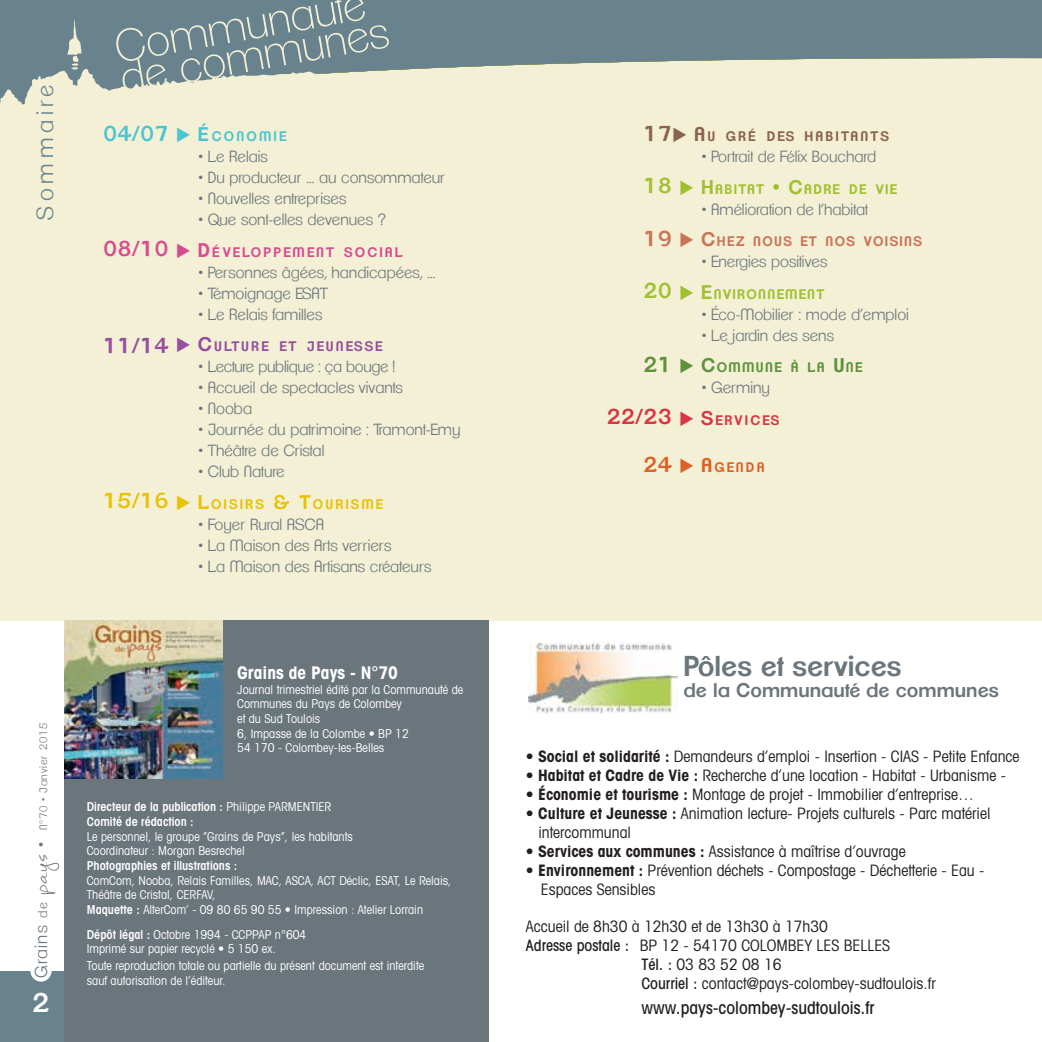
<style>
.page{position:relative;width:1042px;height:1042px;background:#fff}
.page>*{position:absolute;margin:0;border:0;box-sizing:border-box;transform-origin:0 0}
.t1{font:200 43.75px/31.5px "Clemente P Dac";color:#f3f0d5}
.t2{font:42.18px "Mathilde";color:#6b757c}
.t3{font:600 28px "Clemente P Dak";color:#6b757c}
.t4{font:600 26.25px "Clemente P Dak";color:#fff}
.t5{font:300 22.75px "Clemente P Dae";letter-spacing:.21em;color:#68828e}
.t6{font:600 19.25px "Clemente P Dak";color:#6b757c}
.t7{font:500 condensed 17.5px "Avant Garde";color:#231f20}
.t8{font:700 condensed 17.5px "Avant Garde";color:#fff}
.t9{font:300 16.97px "Clemente P Dae";letter-spacing:.08em;color:#6b757c}
.t10{font:condensed 15.75px/18.9px "Avant Garde";color:#231f20}
.t11{font:300 15.75px "Clemente P Dae";color:#6b757c}
.t12{font:300 15.75px "Clemente P Dae";letter-spacing:-.02em;color:#6b757c}
.t13{font:600 13.47px "Clemente P Dak";letter-spacing:.1em;color:#a1c030}
.t14{font:600 13.47px "Clemente P Dak";letter-spacing:.155em;color:#d84b90}
.t15{font:600 13.47px "Clemente P Dak";letter-spacing:.155em;color:#974e9f}
.t16{font:600 13.47px "Clemente P Dak";letter-spacing:.1em;color:#c97357}
.t17{font:600 13.47px "Clemente P Dak";letter-spacing:.155em;color:#e9c204}
.t18{font:600 13.47px "Clemente P Dak";letter-spacing:.155em;color:#8a634f}
.t19{font:600 13.47px "Clemente P Dak";letter-spacing:.1em;color:#5e923c}
.t20{font:600 13.47px "Clemente P Dak";letter-spacing:.155em;color:#4dc4d1}
.t21{font:600 13.47px "Clemente P Dak";letter-spacing:.155em;color:#d83642}
.t22{font:600 13.47px "Clemente P Dak";color:#dc6227}
.t23{font:condensed 12.25px/14.7px "Avant Garde";color:#fff}
.t24{font:600 condensed 12.25px/14.7px "Avant Garde";color:#fff}
.t25{font:300 10.5px "Clemente P Dae";letter-spacing:.08em;color:#6b757c}
.s1{font-size:21px}
.s2{font-size:19.25px}
.s3{font-size:16.97px}
.s4{font-size:12.6px}
.s5{font-weight:400}
.s6{font-weight:600}
.s7{font-weight:700}
.s8{font-weight:500}
</style>
<div class="page">
<div style="left:0;top:971px;width:64px;height:71px;background:#68828e"></div>
<div style="left:30px;top:959px;width:22px;height:22px;background:#fff;border-radius:50%"></div>
<div style="left:0;top:0;width:1042px;height:620px;background:#f3f0d5"></div>
<svg style="left:0;top:0;width:1042px;height:74px;background:#7b9197"></svg>
<img style="left:0;top:19px;width:328px;height:86px">
<div style="left:64px;top:620px;width:425px;height:422px;background:#6b757c"></div>
<img style="left:64px;top:620px;width:158px;height:158px">
<img style="left:528px;top:642px;width:149px;height:72px">
<h3 class="t5" style="left:32px;top:220px;width:137px;rotate:-90deg">Sommaire</h3>
<h1 class="t1" style="left:112px;top:32px;width:273px;rotate:-10deg">Communauté de communes</h1>
<p class="t20" style="left:103px;top:128px;width:185px"><span class="s1">04/07</span> ◆ <span class="s2">É</span>CONOMIE</p>
<p class="t11" style="left:198px;top:148px;width:71px">• Le Relais</p>
<p class="t11" style="left:198px;top:169px;width:248px">• Du producteur ... au consommateur</p>
<p class="t11" style="left:198px;top:190px;width:149px">• Nouvelles entreprises</p>
<p class="t11" style="left:198px;top:211px;width:189px">• Que sont-elles devenues ?</p>
<p class="t14" style="left:103px;top:244px;width:301px"><span class="s1">08/10</span> ◆ <span class="s2">D</span>É VELOPPEMENT SOCIAL</p>
<p class="t11" style="left:198px;top:263px;width:238px">• Personnes âgées, handicapées, ...</p>
<p class="t11" style="left:198px;top:284px;width:131px">• Témoignage ESAT</p>
<p class="t11" style="left:198px;top:305px;width:125px">• Le Relais familles</p>
<p class="t15" style="left:103px;top:338px;width:281px"><span class="s1">11/14</span> ◆ <span class="s2">C</span>ULTURE ET JEUNESSE</p>
<p class="t12" style="left:198px;top:358px;width:198px">• Lecture publique : ça bouge !</p>
<p class="t11" style="left:198px;top:379px;width:206px">• Accueil de spectacles vivants</p>
<p class="t11" style="left:198px;top:400px;width:55px">• Nooba</p>
<p class="t11" style="left:198px;top:421px;width:263px">• Journée du patrimoine : Tramont-Emy</p>
<p class="t11" style="left:198px;top:442px;width:127px">• Théâtre de Cristal</p>
<p class="t11" style="left:198px;top:463px;width:88px">• Club Nature</p>
<p class="t17" style="left:103px;top:496px;width:282px"><span class="s1">15/16</span> ◆ <span class="s2">L</span>OISIRS <span class="s2">&amp; T</span>OURISME</p>
<p class="t11" style="left:198px;top:515px;width:127px">• Foyer Rural ASCA</p>
<p class="t11" style="left:198px;top:536px;width:194px">• La Maison des Arts verriers</p>
<p class="t11" style="left:198px;top:557px;width:234px">• La Maison des Artisans créateurs</p>
<p class="t25" style="left:37px;top:846px;width:126px;rotate:-90deg"><span class="s3">•</span> N°70 • Janvier 2015</p>
<h2 class="t2" style="left:8px;top:895px;width:43px;rotate:-90deg">pays</h2>
<p class="t9" style="left:31px;top:978px;width:77px;rotate:-90deg">Grains <span class="s4">de</span></p>
<h3 class="t4" style="left:32px;top:987px;width:19px">2</h3>
<p class="t8" style="left:237px;top:661px;width:162px">Grains de Pays - N°70</p>
<p class="t23" style="left:237px;top:681px;width:227px">Journal trimestriel édité par la Communauté de<br>Communes du Pays de Colombey<br>et du Sud Toulois<br>6, Impasse de la Colombe • BP 12<br>54 170 - Colombey-les-Belles</p>
<p class="t24" style="left:87px;top:799px;width:246px">Directeur de la publication : <span class="s5">Philippe PARMENTIER<br></span>Comité de rédaction :</p>
<p class="t23" style="left:87px;top:828px;width:268px">Le personnel, le groupe ”Grains de Pays”, les habitants<br>Coordinateur : Morgan Besrechel</p>
<p class="t24" style="left:87px;top:858px;width:152px">Photographies et illustrations :</p>
<p class="t23" style="left:87px;top:872px;width:366px">ComCom, Nooba, Relais Familles, MAC, ASCA, ACT Déclic, ESAT, Le Relais,<br>Théâtre de Cristal, CERFAV,<br><span class="s6">Maquette :</span> AlterCom’ - 09 80 65 90 55 • Impression : Atelier Lorrain</p>
<p class="t23" style="left:87px;top:926px;width:221px"><span class="s6">Dépôt légal :</span> Octobre 1994 - CCPPAP n°604<br>Imprimé sur papier recyclé • 5 150 ex.</p>
<p class="t23" style="left:87px;top:958px;width:339px">Toute reproduction totale ou partielle du présent document est interdite sauf autorisation de l’éditeur.</p>
<p class="t18" style="left:643px;top:128px;width:247px"><span class="s1">17</span>◆ <span class="s2">A</span>U GRÉ DES HABITANTS</p>
<p class="t11" style="left:702px;top:148px;width:176px">• Portrait de Félix Bouchard</p>
<p class="t13" style="left:643px;top:181px;width:256px"><span class="s1">18</span> ◆ <span class="s2">H</span>ABITAT <span class="s2">• C</span>ADRE DE VIE</p>
<p class="t11" style="left:702px;top:200px;width:167px">• Amélioration de l’habitat</p>
<p class="t16" style="left:643px;top:233px;width:280px"><span class="s1">19</span> ◆ <span class="s2">C</span>HEZ NOUS ET NOS VOISINS</p>
<p class="t11" style="left:702px;top:253px;width:127px">• Energies positives</p>
<p class="t13" style="left:643px;top:286px;width:182px"><span class="s1">20</span> ◆ <span class="s2">E</span>NVIRONNEMENT</p>
<p class="t11" style="left:702px;top:305px;width:208px">• éco-Mobilier : mode d’emploi</p>
<p class="t11" style="left:702px;top:326px;width:134px">• Le jardin des sens</p>
<p class="t19" style="left:643px;top:359px;width:221px"><span class="s1">21</span> ◆ <span class="s2">C</span>OMMUNE À LA <span class="s2">U</span>NE</p>
<p class="t11" style="left:702px;top:379px;width:70px">• Germiny</p>
<p class="t21" style="left:607px;top:412px;width:174px"><span class="s1">22/23</span> ◆ <span class="s2">S</span>ERVICES</p>
<p class="t22" style="left:643px;top:459px;width:123px"><span class="s1">24</span> ◆ <span class="s2">A</span> GENDA</p>
<h3 class="t3" style="left:683px;top:649px;width:219px">Pôles et services</h3>
<p class="t6" style="left:683px;top:678px;width:317px">de la Communauté de communes</p>
<p class="t10" style="left:526px;top:747px;width:495px">• <span class="s7">Social et solidarité :</span> Demandeurs d’emploi - Insertion - CIAS - Petite Enfance</p>
<p class="t10" style="left:526px;top:766px;width:482px">• <span class="s7">Habitat et Cadre de Vie :</span> Recherche d’une location - Habitat - Urbanisme -</p>
<p class="t10" style="left:526px;top:784px;width:449px">• <span class="s7">Économie et tourisme :</span> Montage de projet - Immobilier d’entreprise…</p>
<p class="t10" style="left:538px;top:803px;width:454px;text-indent:-12px">• <span class="s7">Culture et Jeunesse :</span> Animation lecture- Projets culturels - Parc matériel intercommunal</p>
<p class="t10" style="left:526px;top:841px;width:381px">• <span class="s7">Services aux communes :</span> Assistance à maîtrise d’ouvrage</p>
<p class="t10" style="left:541px;top:860px;width:445px;text-indent:-15px">• <span class="s7">Environnement :</span> Prévention déchets - Compostage - Déchetterie - Eau -<br>Espaces Sensibles</p>
<p class="t10" style="left:526px;top:917px;width:303px">Accueil de 8h30 à 12h30 et de 13h30 à 17h30</p>
<p class="t10" style="left:526px;top:936px;width:366px"><span class="s8">Adresse postale :</span> BP 12 - 54170 COLOMBEY LES BELLES</p>
<p class="t10" style="left:641px;top:955px;width:142px"><span class="s8">Tél. :</span> 03 83 52 08 16</p>
<p class="t10" style="left:641px;top:973px;width:296px"><span class="s8">Courriel :</span> contact@pays-colombey-sudtoulois.fr</p>
<p class="t7" style="left:641px;top:996px;width:234px">www.pays-colombey-sudtoulois.fr</p>
</div>
